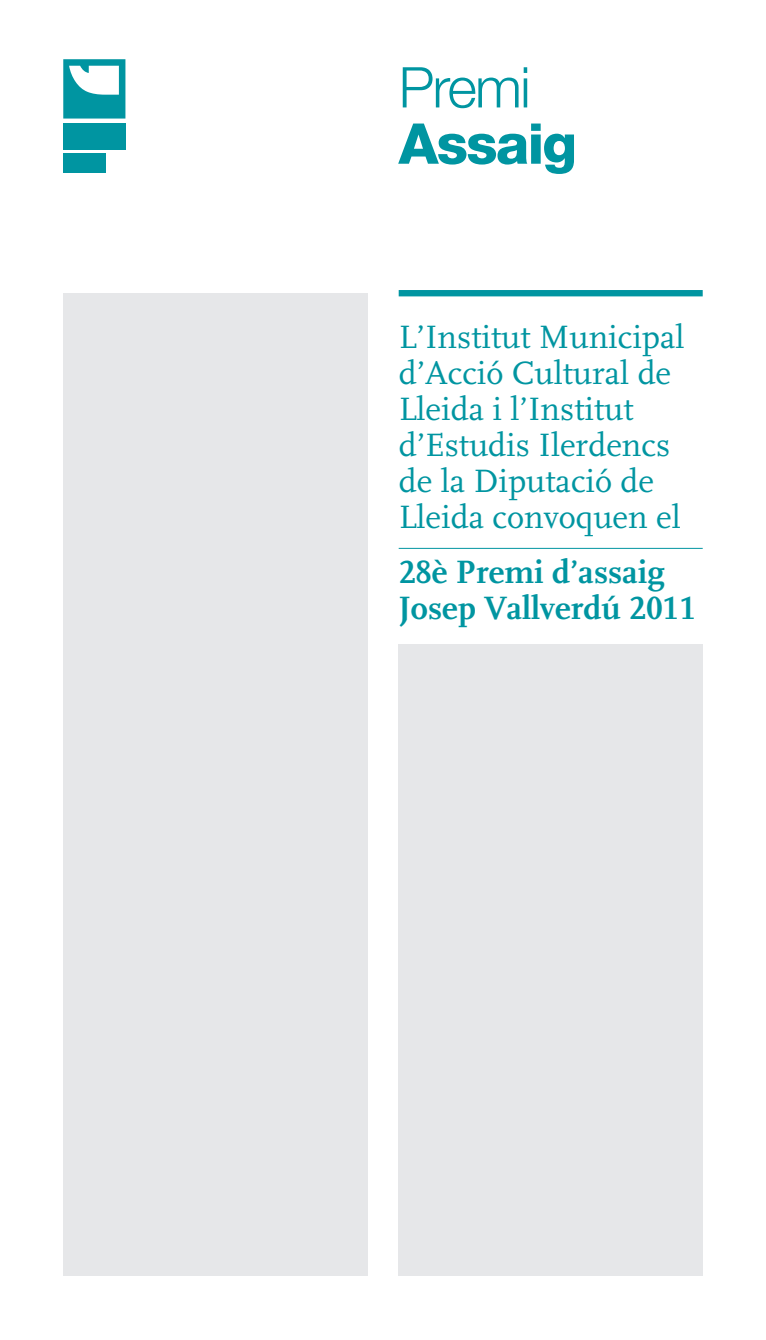
<style>
.page{position:relative;width:766px;height:1340px;background:#fff}
.page>*{position:absolute;margin:0;border:0;box-sizing:border-box;transform-origin:0 0}
.t1{font:800 56.25px "Helvetica Neue";letter-spacing:-.03em;color:#0095a1}
.t2{font:300 56.25px "Helvetica Neue";letter-spacing:-.03em;color:#0095a1}
.t3{font:33.75px/36px "FF Scala";color:#0095a1}
.t4{font:700 33.75px/36px "FF Scala";color:#0095a1}
.s1{font-family:"Scala Caps"}
</style>
<div class="page">
<div style="left:398px;top:290px;width:304px;height:6px;background:#0095a1"></div>
<hr style="left:398px;top:548px;width:304px;height:1px;background:#0095a1">
<div style="left:398px;top:644px;width:304px;height:632px;background:#e6e7e9"></div>
<div style="left:63px;top:154px;width:42px;height:19px;background:#0095a1"></div>
<div style="left:63px;top:123px;width:62px;height:26px;background:#0095a1"></div>
<svg style="left:63px;top:59px;width:62px;height:59px"></svg>
<div style="left:63px;top:293px;width:304px;height:983px;background:#e6e7e9"></div>
<h1 class="t2" style="left:398px;top:53px;width:133px">Premi</h1>
<h1 class="t1" style="left:398px;top:110px;width:180px">Assaig</h1>
<p class="t3" style="left:398px;top:319px;width:287px">L’Institut Municipal d’Acció Cultural de<br>Lleida i l’Institut d’Estudis Ilerdencs de la Diputació de<br>Lleida convoquen el</p>
<p class="t4" style="left:398px;top:554px;width:299px"><span class="s1">28</span>è Premi d’assaig<br>Josep Vallverdú <span class="s1">2011</span></p>
</div>
